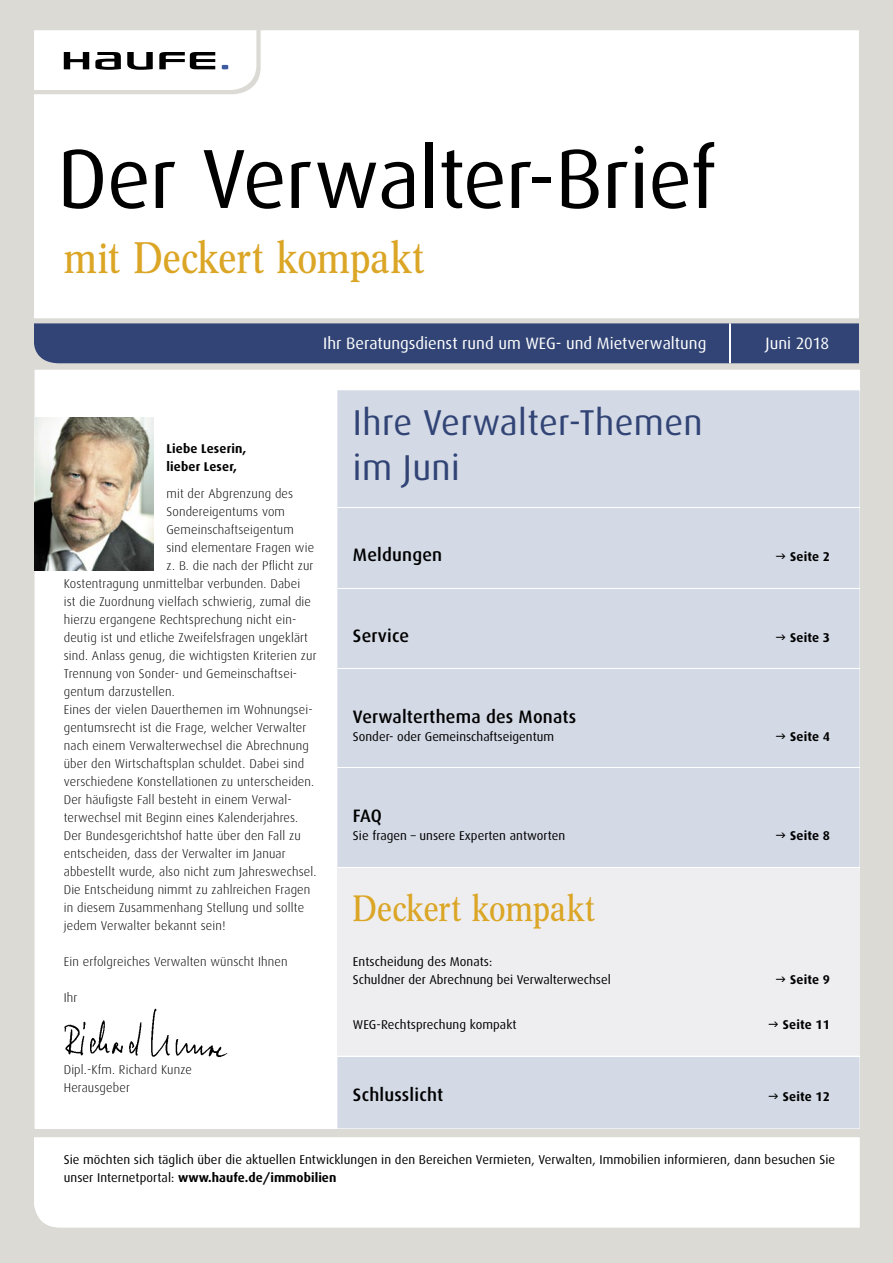
<style>
.page{position:relative;width:893px;height:1263px;background:#dbdad5}
.page>*{position:absolute;margin:0;border:0;box-sizing:border-box;transform-origin:0 0}
.t1{font:84px "Dax";letter-spacing:-.01em;color:#000}
.t2{font:43.35px "Concorde Nova";letter-spacing:.005em;color:#dba626}
.t3{font:36px/45px "Dax";letter-spacing:.01em;color:#314475}
.t4{font:36px "Concorde Nova";letter-spacing:.005em;color:#dba626}
.t5{font:500 18px "Dax";letter-spacing:.01em;color:#000}
.t6{font:16.5px "Dax";color:#fff}
.t7{font:300 12.75px/18px "Dax";letter-spacing:.01em;color:#000}
.t8{font:12.75px/18px "Dax";letter-spacing:.005em;color:#000}
.t9{font:700 12.75px/18px "Dax";letter-spacing:.01em;color:#000}
.s1{font-weight:700}
</style>
<div class="page">
<svg style="left:34px;top:30px;width:825px;height:288px"></svg>
<svg style="left:34px;top:1137px;width:825px;height:90px"></svg>
<div style="left:35px;top:370px;width:824px;height:758px;background:#fff"></div>
<div style="left:34px;top:323px;width:825px;height:40px;background:#314475"></div>
<hr style="left:729px;top:323px;width:2px;height:40px;background:#fff">
<svg style="left:34px;top:30px;width:222px;height:60px"></svg>
<img style="left:34px;top:417px;width:120px;height:153px">
<div style="left:337px;top:390px;width:522px;height:738px;background:#d3d9e5"></div>
<hr style="left:285px;top:507px;width:574px;height:1px;background:#fff">
<hr style="left:285px;top:588px;width:574px;height:1px;background:#fff">
<hr style="left:285px;top:669px;width:574px;height:1px;background:#fff">
<hr style="left:285px;top:768px;width:574px;height:1px;background:#fff">
<div style="left:337px;top:867px;width:522px;height:189px;background:#eeeef1"></div>
<svg style="left:337px;top:1056px;width:522px;height:1px"></svg>
<hr style="left:327px;top:867px;width:532px;height:1px;background:#fff">
<img style="left:64px;top:1008px;width:164px;height:50px">
<svg style="left:776px;top:554px;width:9px;height:5px"></svg>
<svg style="left:776px;top:635px;width:9px;height:5px"></svg>
<svg style="left:776px;top:734px;width:9px;height:5px"></svg>
<svg style="left:776px;top:833px;width:9px;height:5px"></svg>
<svg style="left:769px;top:1094px;width:9px;height:5px"></svg>
<h1 class="t1" style="left:57px;top:130px;width:660px">Der Verwalter-Brief</h1>
<h2 class="t2" style="left:64px;top:233px;width:362px">mit Deckert kompakt</h2>
<p class="t6" style="left:323px;top:333px;width:385px">Ihr Beratungsdienst rund um WEG- und Mietverwaltung</p>
<p class="t6" style="left:765px;top:333px;width:65px">Juni 2018</p>
<p class="t9" style="left:166px;top:440px;width:81px">Liebe Leserin, lieber Leser,</p>
<p class="t7" style="left:166px;top:485px;width:128px">mit der Abgrenzung des</p>
<p class="t7" style="left:166px;top:503px;width:120px">Sondereigentums vom</p>
<p class="t7" style="left:166px;top:521px;width:129px">Gemeinschaftseigentum</p>
<p class="t7" style="left:166px;top:539px;width:149px">sind elementare Fragen wie</p>
<p class="t7" style="left:166px;top:557px;width:148px">z. B. die nach der Pflicht zur</p>
<p class="t7" style="left:64px;top:575px;width:238px">Kostentragung unmittelbar verbunden. Dabei</p>
<p class="t7" style="left:64px;top:593px;width:249px">ist die Zuordnung vielfach schwierig, zumal die</p>
<p class="t7" style="left:64px;top:611px;width:234px">hierzu ergangene Rechtsprechung nicht ein-</p>
<p class="t7" style="left:64px;top:629px;width:246px">deutig ist und etliche Zweifelsfragen ungeklärt</p>
<p class="t7" style="left:64px;top:647px;width:254px">sind. Anlass genug, die wichtigsten Kriterien zur</p>
<p class="t7" style="left:64px;top:665px;width:235px">Trennung von Sonder- und Gemeinschaftsei-</p>
<p class="t7" style="left:64px;top:683px;width:113px">gentum darzustellen.</p>
<p class="t7" style="left:64px;top:701px;width:250px">Eines der vielen Dauerthemen im Wohnungsei-</p>
<p class="t7" style="left:64px;top:719px;width:244px">gentumsrecht ist die Frage, welcher Verwalter</p>
<p class="t7" style="left:64px;top:737px;width:246px">nach einem Verwalterwechsel die Abrechnung</p>
<p class="t7" style="left:64px;top:755px;width:242px">über den Wirtschaftsplan schuldet. Dabei sind</p>
<p class="t7" style="left:64px;top:773px;width:252px">verschiedene Konstellationen zu unterscheiden.</p>
<p class="t7" style="left:64px;top:791px;width:229px">Der häufigste Fall besteht in einem Verwal-</p>
<p class="t7" style="left:64px;top:809px;width:236px">terwechsel mit Beginn eines Kalenderjahres.</p>
<p class="t7" style="left:64px;top:827px;width:239px">Der Bundesgerichtshof hatte über den Fall zu</p>
<p class="t7" style="left:64px;top:845px;width:223px">entscheiden, dass der Verwalter im Januar</p>
<p class="t7" style="left:64px;top:863px;width:254px">abbestellt wurde, also nicht zum Jahreswechsel.</p>
<p class="t7" style="left:64px;top:881px;width:248px">Die Entscheidung nimmt zu zahlreichen Fragen</p>
<p class="t7" style="left:64px;top:899px;width:242px">in diesem Zusammenhang Stellung und sollte</p>
<p class="t7" style="left:64px;top:917px;width:163px">jedem Verwalter bekannt sein!</p>
<p class="t7" style="left:64px;top:953px;width:225px">Ein erfolgreiches Verwalten wünscht Ihnen</p>
<p class="t7" style="left:64px;top:989px;width:15px">Ihr</p>
<p class="t7" style="left:64px;top:1061px;width:130px">Dipl.-Kfm. Richard Kunze<br>Herausgeber</p>
<h3 class="t3" style="left:353px;top:401px;width:351px">Ihre Verwalter-Themen im Juni</h3>
<h3 class="t5" style="left:353px;top:545px;width:91px">Meldungen</h3>
<p class="t9" style="left:790px;top:548px;width:41px">Seite 2</p>
<h3 class="t5" style="left:353px;top:626px;width:58px">Service</h3>
<p class="t9" style="left:790px;top:629px;width:41px">Seite 3</p>
<h3 class="t5" style="left:353px;top:707px;width:225px">Verwalterthema des Monats</h3>
<p class="t8" style="left:353px;top:728px;width:203px">Sonder- oder Gemeinschaftseigentum</p>
<p class="t9" style="left:790px;top:728px;width:41px">Seite 4</p>
<h3 class="t5" style="left:353px;top:806px;width:31px">FAQ</h3>
<p class="t8" style="left:353px;top:827px;width:214px">Sie fragen – unsere Experten antworten</p>
<p class="t9" style="left:790px;top:827px;width:41px">Seite 8</p>
<h3 class="t4" style="left:353px;top:888px;width:243px">Deckert kompakt</h3>
<p class="t8" style="left:353px;top:953px;width:259px">Entscheidung des Monats:<br>Schuldner der Abrechnung bei Verwalterwechsel</p>
<p class="t9" style="left:790px;top:971px;width:41px">Seite 9</p>
<p class="t8" style="left:353px;top:1016px;width:165px">WEG-Rechtsprechung kompakt</p>
<p class="t9" style="left:783px;top:1016px;width:49px">Seite 11</p>
<h3 class="t5" style="left:353px;top:1085px;width:92px">Schlusslicht</h3>
<p class="t9" style="left:783px;top:1088px;width:49px">Seite 12</p>
<p class="t8" style="left:64px;top:1151px;width:773px">Sie möchten sich täglich über die aktuellen Entwicklungen in den Bereichen Vermieten, Verwalten, Immobilien informieren, dann besuchen Sie unser Internetportal: <span class="s1">www.haufe.de/immobilien</span></p>
</div>
